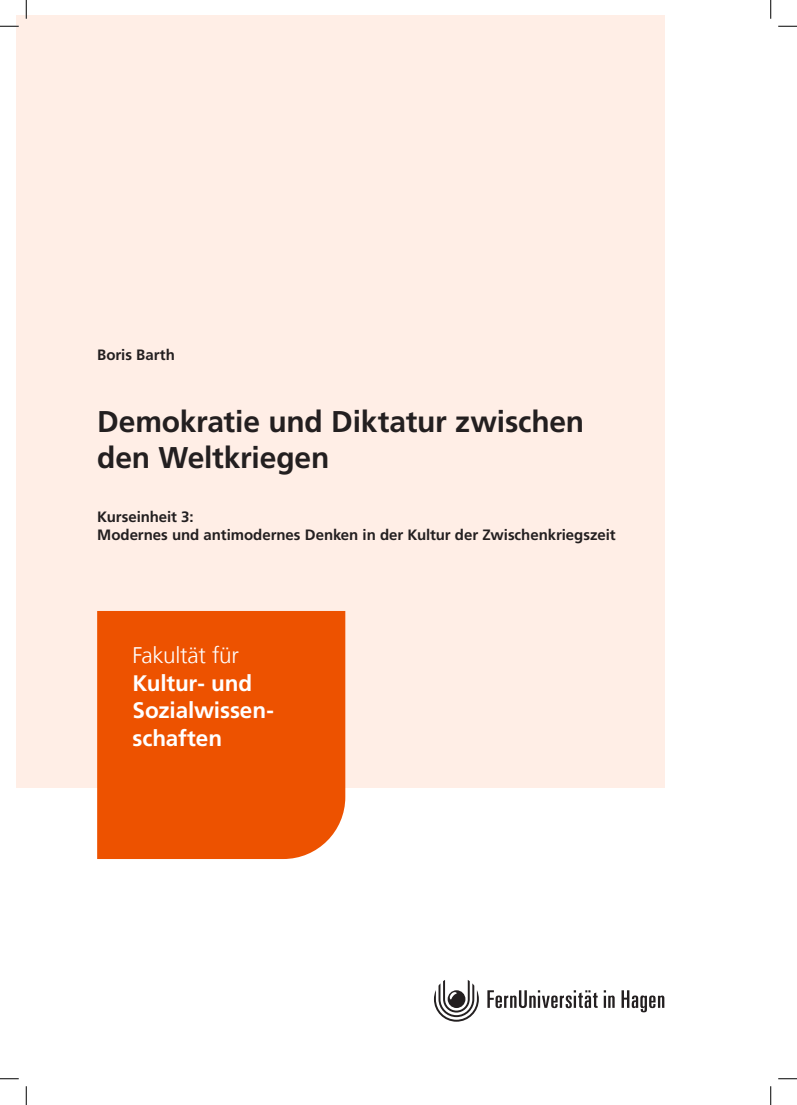
<style>
.page{position:relative;width:797px;height:1105px;background:#fff}
.page>*{position:absolute;margin:0;border:0;box-sizing:border-box;transform-origin:0 0}
.t1{font:700 30px/36px "Frutiger LT Com";letter-spacing:-.005em;color:#231f20}
.t2{font:700 22.5px/27.5px "Frutiger LT Com";letter-spacing:-.01em;color:#fff}
.t3{font:300 22.5px "Frutiger LT Com";letter-spacing:-.015em;color:#fff}
.t4{font:700 15px/18px "Frutiger LT Com";letter-spacing:-.005em;color:#231f20}
</style>
<div class="page">
<div style="left:16px;top:16px;width:648px;height:772px;background:#ffeee6"></div>
<div style="left:97px;top:611px;width:248px;height:248px;background:#ed5200"></div>
<svg style="left:487px;top:990px;width:177px;height:22px"></svg>
<svg style="left:434px;top:980px;width:45px;height:42px"></svg>
<svg style="left:0;top:25px;width:19px;height:2px"></svg>
<svg style="left:778px;top:25px;width:19px;height:2px"></svg>
<svg style="left:0;top:1078px;width:19px;height:1px"></svg>
<svg style="left:778px;top:1078px;width:19px;height:1px"></svg>
<svg style="left:25px;top:0;width:2px;height:19px"></svg>
<svg style="left:25px;top:1086px;width:2px;height:19px"></svg>
<svg style="left:770px;top:0;width:1px;height:19px"></svg>
<svg style="left:770px;top:1086px;width:1px;height:19px"></svg>
<p class="t4" style="left:97px;top:346px;width:79px">Boris Barth</p>
<h1 class="t1" style="left:97px;top:404px;width:488px">Demokratie und Diktatur zwischen den Weltkriegen</h1>
<p class="t4" style="left:97px;top:508px;width:520px">Kurseinheit 3:<br>Modernes und antimodernes Denken in der Kultur der Zwischenkriegszeit</p>
<h2 class="t3" style="left:133px;top:642px;width:108px">Fakultät für</h2>
<h2 class="t2" style="left:133px;top:669px;width:143px">Kultur- und<br>Sozialwissen&shy;schaften</h2>
</div>
